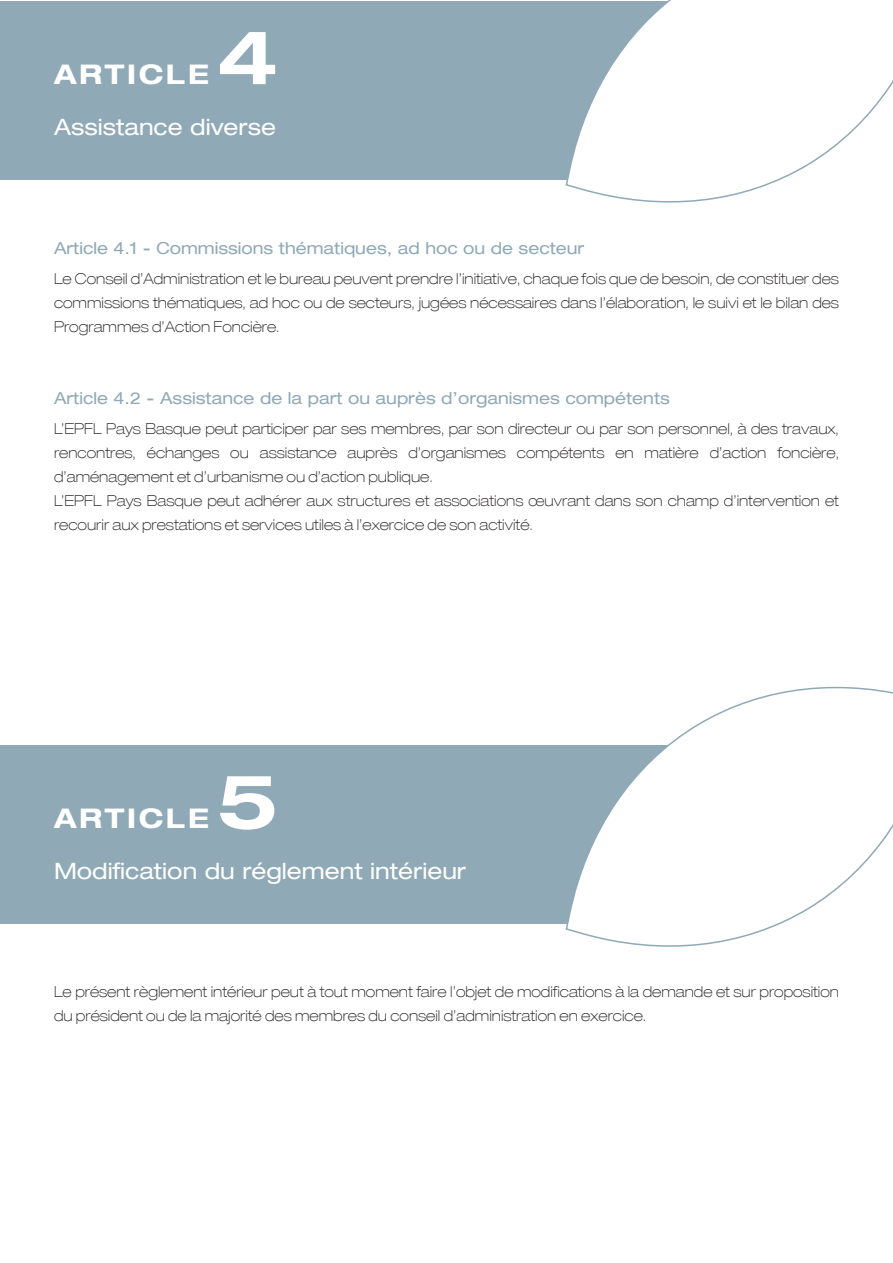
<style>
.page{position:relative;width:893px;height:1263px;background:#fff}
.page>*{position:absolute;margin:0;border:0;box-sizing:border-box;transform-origin:0 0}
.t1{font:700 expanded 75px "Helvetica 73";color:#fff}
.t2{font:700 expanded 27px "Helvetica 73";letter-spacing:.1em;color:#fff}
.t3{font:expanded 22.5px "Helvetica 53";color:#fff}
.t4{font:expanded 16.5px "Helvetica 53";color:#8fa9b7}
.t5{font:100 expanded 15px/24px "Helvetica 33";color:#231f20;text-align:justify}
</style>
<div class="page">
<div style="left:0;top:1px;width:687px;height:178px;background:#8fa9b7"></div>
<svg style="left:565px;top:0;width:328px;height:203px"></svg>
<div style="left:0;top:745px;width:687px;height:179px;background:#8fa9b7"></div>
<svg style="left:565px;top:686px;width:328px;height:261px"></svg>
<p class="t1" style="left:217px;top:10px;width:63px">4</p>
<p class="t2" style="left:54px;top:58px;width:157px">ARTICLE</p>
<p class="t3" style="left:54px;top:113px;width:224px">Assistance diverse</p>
<p class="t4" style="left:54px;top:238px;width:532px">Article 4.1 - Commissions thématiques, ad hoc ou de secteur</p>
<p class="t5" style="left:54px;top:267px;width:786px">Le Conseil d’Administration et le bureau peuvent prendre l’initiative, chaque fois que de besoin, de constituer des commissions thématiques, ad hoc ou de secteurs, jugées nécessaires dans l’élaboration, le suivi et le bilan des Programmes d’Action Foncière.</p>
<p class="t4" style="left:54px;top:388px;width:617px">Article 4.2 - Assistance de la part ou auprès d’organismes compétents</p>
<p class="t5" style="left:54px;top:417px;width:786px">L’EPFL Pays Basque peut participer par ses membres, par son directeur ou par son personnel, à des travaux, rencontres, échanges ou assistance auprès d’organismes compétents en matière d’action foncière, d’aménagement et d’urbanisme ou d’action publique.</p>
<p class="t5" style="left:54px;top:489px;width:786px">L’EPFL Pays Basque peut adhérer aux structures et associations œuvrant dans son champ d’intervention et recourir aux prestations et services utiles à l’exercice de son activité.</p>
<p class="t1" style="left:217px;top:754px;width:63px">5</p>
<p class="t2" style="left:54px;top:802px;width:157px">ARTICLE</p>
<p class="t3" style="left:54px;top:857px;width:414px">Modification du réglement intérieur</p>
<p class="t5" style="left:54px;top:980px;width:786px">Le présent règlement intérieur peut à tout moment faire l’objet de modifications à la demande et sur proposition du président ou de la majorité des membres du conseil d’administration en exercice.</p>
</div>
